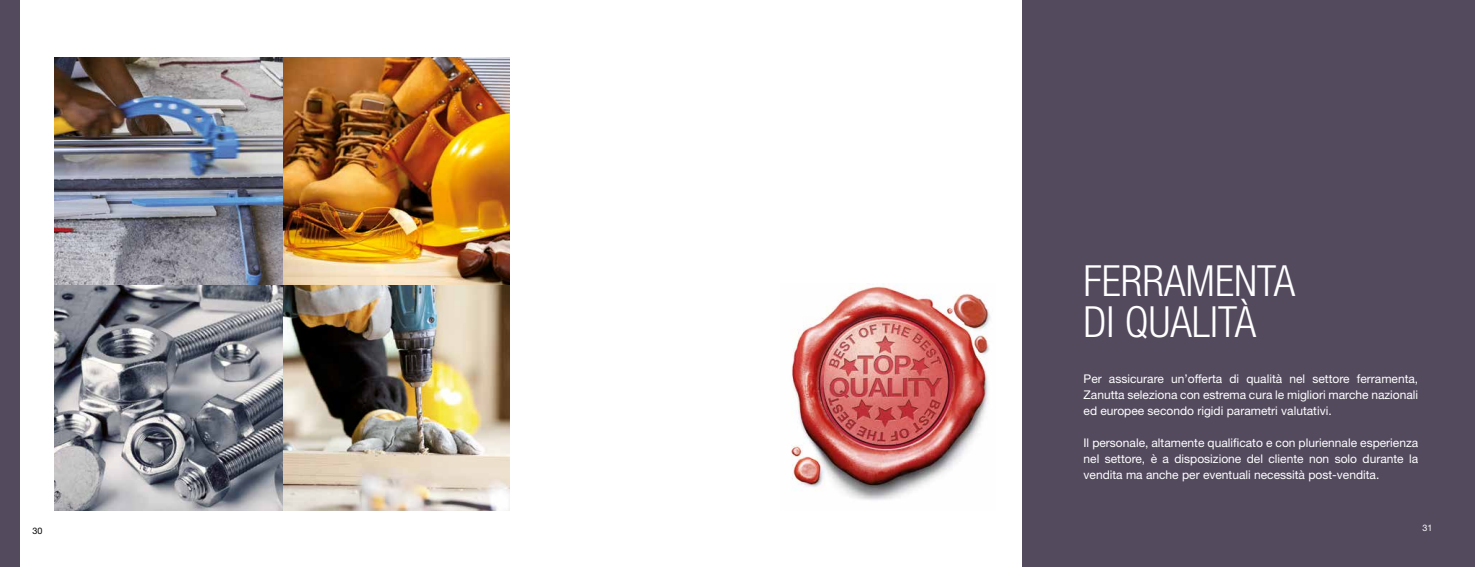
<style>
.page{position:relative;width:1475px;height:567px;background:#fff}
.page>*{position:absolute;margin:0;border:0;box-sizing:border-box;transform-origin:0 0}
.t1{font:300 condensed 43px/41px "Helvetica Neue LT Std";color:#fff}
.t2{font:12px/16px "Helvetica Neue LT Std";color:#fff;text-align:justify}
.t3{font:9px "Helvetica Neue LT Std";color:#000}
.t4{font:9px "Helvetica Neue LT Std";color:#fff}
</style>
<div class="page">
<div style="left:0;top:0;width:20px;height:567px;background:#534a5e"></div>
<div style="left:1021px;top:0;width:453px;height:567px;background:#534a5e"></div>
<img style="left:791px;top:283px;width:200px;height:217px">
<img style="left:55px;top:57px;width:455px;height:454px">
<p class="t3" style="left:33px;top:525px;width:12px">30</p>
<h1 class="t1" style="left:1083px;top:260px;width:213px">FERRAMENTA<br>DI QUALITÀ</h1>
<p class="t2" style="left:1083px;top:370px;width:336px">Per assicurare un’offerta di qualità nel settore ferramenta, Zanutta seleziona con estrema cura le migliori marche nazionali ed europee secondo rigidi parametri valutativi.</p>
<p class="t2" style="left:1083px;top:434px;width:336px">Il personale, altamente qualificato e con pluriennale esperienza nel settore, è a disposizione del cliente non solo durante la vendita ma anche per eventuali necessità post-vendita.</p>
<p class="t4" style="left:1421px;top:522px;width:12px">31</p>
</div>
